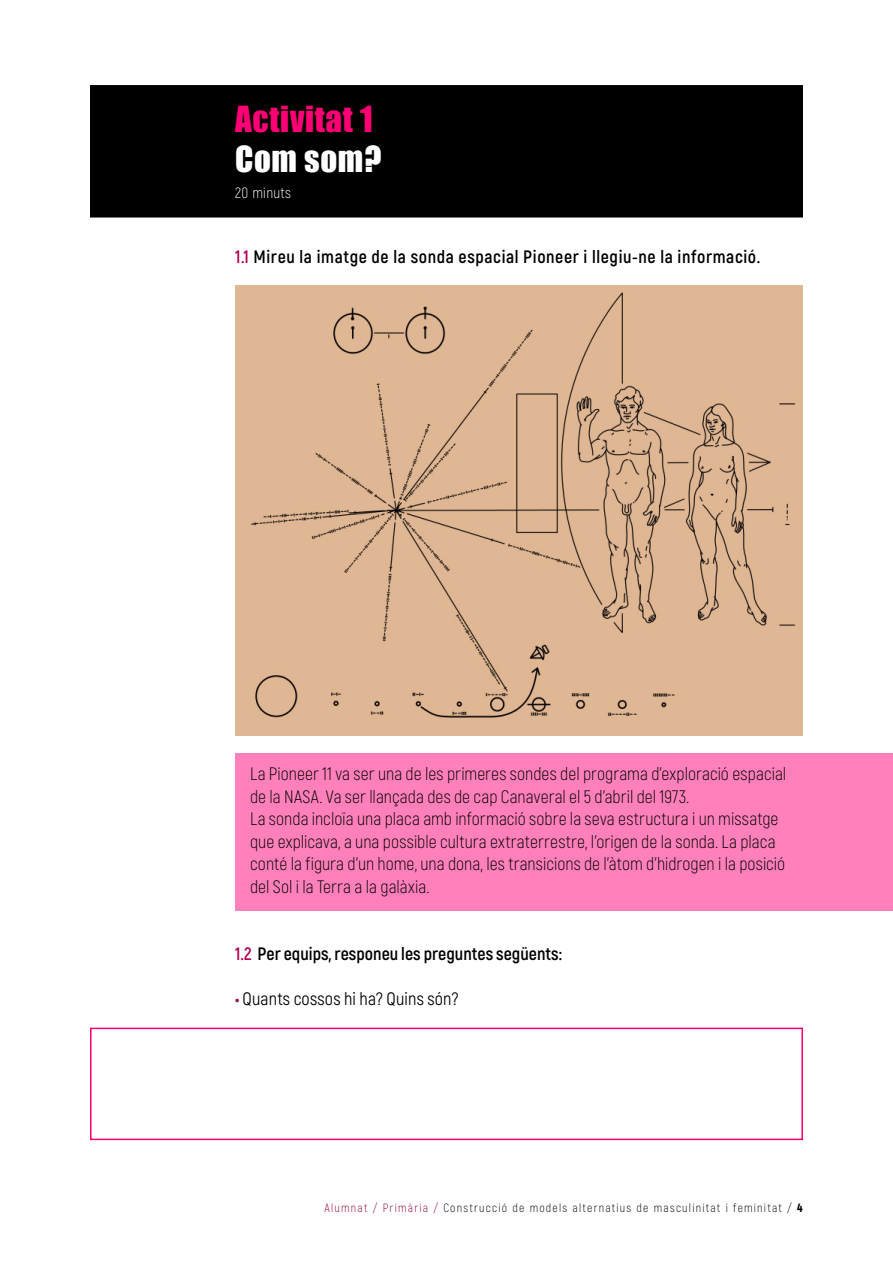
<style>
.page{position:relative;width:893px;height:1263px;background:#fff}
.page>*{position:absolute;margin:0;border:0;box-sizing:border-box;transform-origin:0 0}
.t1{font:33px/39.6px "Impact";letter-spacing:.02em;color:#ff0075}
.t2{font:300 18px/22.5px "Akrobat";color:#000}
.t3{font:700 18px "Akrobat";letter-spacing:.015em;color:#000}
.t4{font:18px "Akrobat";letter-spacing:.01em;color:#000}
.t5{font:300 15px "Akrobat";letter-spacing:.02em;color:#fff}
.t6{font:300 12px "Akrobat";letter-spacing:.1em;color:#000}
.s1{color:#fff}
.s2{color:#b30053}
.s3{font-weight:900;color:#8f1f45}
.s4{color:#940045}
.s5{font-weight:900}
</style>
<div class="page">
<div style="left:235px;top:753px;width:658px;height:158px;background:#ff80ba"></div>
<div style="left:90px;top:1028px;width:713px;height:112px;border:2px solid #ff0075"></div>
<div style="left:91px;top:86px;width:711px;height:131px;background:#000"></div>
<div style="left:90px;top:85px;width:713px;height:133px;border:2px solid #000"></div>
<img style="left:235px;top:285px;width:568px;height:450px">
<h2 class="t1" style="left:235px;top:99px;width:148px">Activitat 1<br><span class="s1">Com som?</span></h2>
<h2 class="t5" style="left:235px;top:183px;width:57px">20 minuts</h2>
<h3 class="t3" style="left:235px;top:245px;width:527px"><span class="s2">1.1</span> Mireu la imatge de la sonda espacial Pioneer i llegiu-ne la informació.</h3>
<p class="t2" style="left:250px;top:762px;width:538px">La Pioneer 11 va ser una de les primeres sondes del programa d’exploració espacial de la NASA. Va ser llançada des de cap Canaveral el 5 d’abril del 1973.<br>La sonda incloïa una placa amb informació sobre la seva estructura i un missatge que explicava, a una possible cultura extraterrestre, l’origen de la sonda. La placa conté la figura d’un home, una dona, les transicions de l’àtom d’hidrogen i la posició del Sol i la Terra a la galàxia.</p>
<h3 class="t3" style="left:235px;top:943px;width:328px"><span class="s2">1.2</span> Per equips, responeu les preguntes següents:</h3>
<p class="t4" style="left:235px;top:988px;width:225px"><span class="s3">•</span> Quants cossos hi ha? Quins són?</p>
<p class="t6" style="left:324px;top:1201px;width:480px"><span class="s4">Alumnat / Primària /</span> Construcció de models alternatius de masculinitat i feminitat / <span class="s5">4</span></p>
</div>
